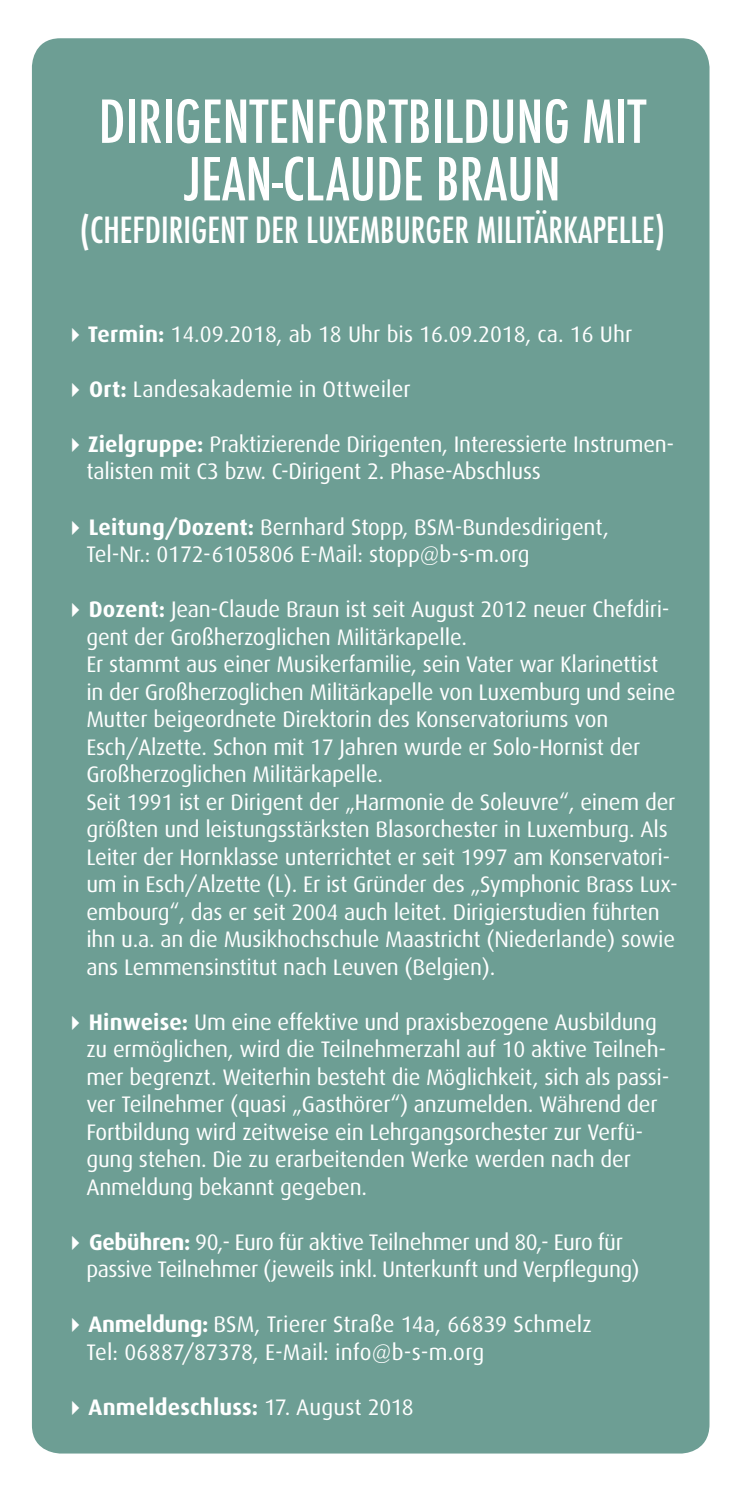
<style>
.page{position:relative;width:745px;height:1489px;background:#fff}
.page>*{position:absolute;margin:0;border:0;box-sizing:border-box;transform-origin:0 0}
.t1{font:500 condensed 57.5px/57.5px "Futura";color:#fff;text-align:center}
.t2{font:500 condensed 35px "Futura";color:#fff}
.t3{font:22.5px/27.5px "Dax";letter-spacing:-.01em;color:#fff}
.t4{font:22.5px "Dax";letter-spacing:.01em;color:#fff}
.t5{font:700 22.5px "Dax";letter-spacing:.01em;color:#fff}
.s1{font-weight:700}
.s2{font-weight:400}
</style>
<div class="page">
<div style="left:32px;top:38px;width:677px;height:1415px;background:#6d9e94;border-radius:29px"></div>
<p class="t1" style="left:99px;top:93px;width:548px">DIRIGENTENFORTBILDUNG MIT<br>JEAN-CLAUDE BRAUN</p>
<p class="t2" style="left:80px;top:207px;width:586px">(CHEFDIRIGENT DER LUXEMBURGER MILITÄRKAPELLE)</p>
<p class="t3" style="left:64px;top:320px;width:569px">✔<span class="s1">Termin:</span> 14.09.2018, ab 18 Uhr bis 16.09.2018, ca. 16 Uhr</p>
<p class="t3" style="left:64px;top:375px;width:348px">✔<span class="s1">Ort:</span> Landesakademie in Ottweiler</p>
<p class="t3" style="left:86px;top:430px;width:589px;text-indent:-23px">✔<span class="s1">Zielgruppe:</span> Praktizierende Dirigenten, Interessierte Instrumen&shy;talisten mit C3 bzw. C-Dirigent 2. Phase-Abschluss</p>
<p class="t3" style="left:64px;top:513px;width:546px">✔<span class="s1">Leitung/Dozent:</span> Bernhard Stopp, BSM-Bundesdirigent,</p>
<p class="t3" style="left:86px;top:540px;width:444px">Tel-Nr.: 0172-6105806 E-Mail: stopp@b-s-m.org</p>
<p class="t3" style="left:86px;top:595px;width:584px;text-indent:-23px">✔<span class="s1">Dozent:</span> Jean-Claude Braun ist seit August 2012 neuer Chefdiri&shy;gent der Großherzoglichen Militärkapelle.</p>
<p class="t3" style="left:86px;top:650px;width:573px">Er stammt aus einer Musikerfamilie, sein Vater war Klarinettist</p>
<p class="t3" style="left:86px;top:678px;width:590px">in der Großherzoglichen Militärkapelle von Luxemburg und seine<br>Mutter beigeordnete Direktorin des Konservatoriums von</p>
<p class="t3" style="left:86px;top:733px;width:555px">Esch/Alzette. Schon mit 17 Jahren wurde er Solo-Hornist der<br>Großherzoglichen Militärkapelle.</p>
<p class="t3" style="left:86px;top:788px;width:592px">Seit 1991 ist er Dirigent der „Harmonie de Soleuvre“, einem der größten und leistungsstärksten Blasorchester in Luxemburg. Als Leiter der Hornklasse unterrichtet er seit 1997 am Konservatori&shy;um in Esch/Alzette (L). Er ist Gründer des „Symphonic Brass Lux&shy;embourg“, das er seit 2004 auch leitet. Dirigierstudien führten ihn u.a. an die Musikhochschule Maastricht (Niederlande) sowie ans Lemmensinstitut nach Leuven (Belgien).</p>
<p class="t3" style="left:86px;top:1008px;width:584px;text-indent:-23px">✔<span class="s1">Hinweise:</span> Um eine effektive und praxisbezogene Ausbildung zu ermöglichen, wird die Teilnehmerzahl auf 10 aktive Teilneh&shy;mer begrenzt. Weiterhin besteht die Möglichkeit, sich als passi&shy;ver Teilnehmer (quasi „Gasthörer“) anzumelden. Während der Fortbildung wird zeitweise ein Lehrgangsorchester zur Verfü&shy;gung stehen. Die zu erarbeitenden Werke werden nach der Anmeldung bekannt gegeben.</p>
<p class="t3" style="left:64px;top:1228px;width:560px">✔<span class="s1">Gebühren:</span> 90,- Euro für aktive Teilnehmer und 80,- Euro für</p>
<p class="t3" style="left:86px;top:1255px;width:554px">passive Teilnehmer (jeweils inkl. Unterkunft und Verpflegung)</p>
<p class="t4" style="left:64px;top:1312px;width:529px">✔<span class="s1">Anmeldung:</span> BSM, Trierer Straße 14a, 66839 Schmelz</p>
<p class="t3" style="left:86px;top:1338px;width:399px">Tel: 06887/87378, E-Mail: info@b-s-m.org</p>
<p class="t5" style="left:64px;top:1394px;width:351px">✔Anmeldeschluss: <span class="s2">17. August 2018</span></p>
</div>
